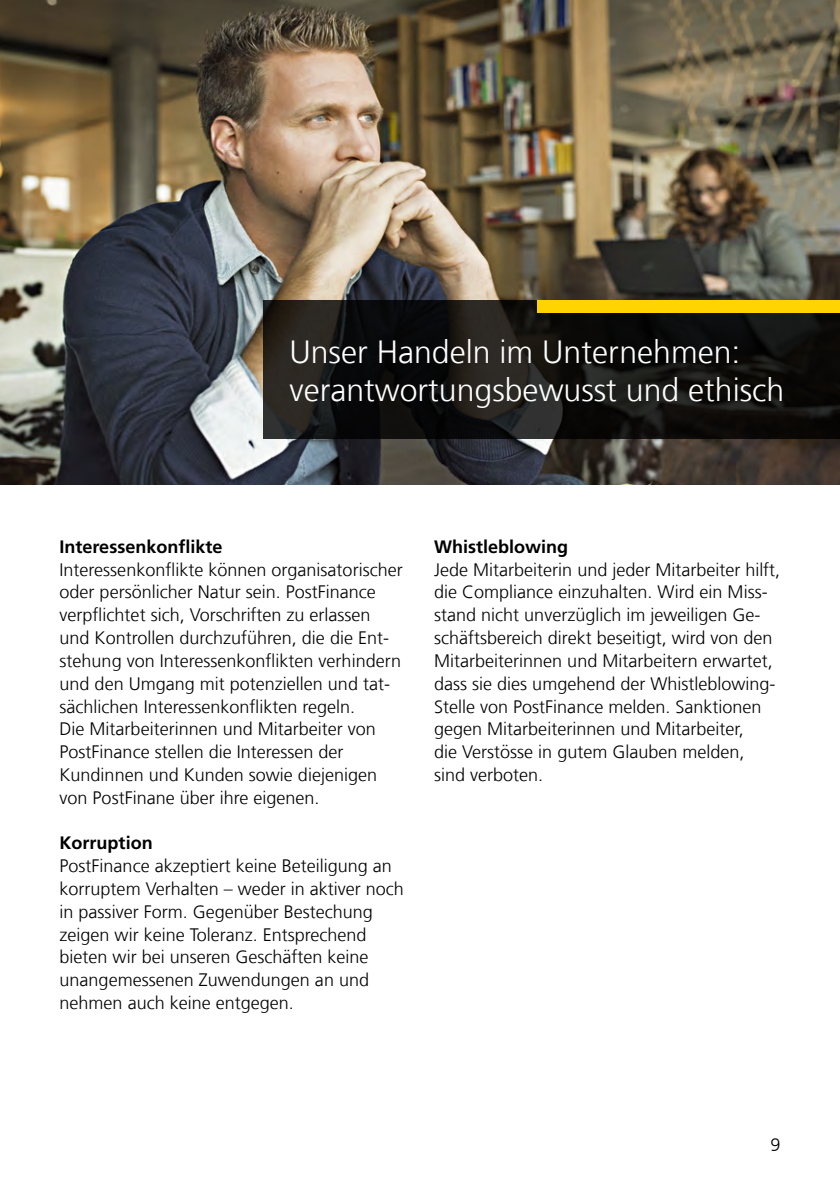
<style>
.page{position:relative;width:840px;height:1191px;background:#fff}
.page>*{position:absolute;margin:0;border:0;box-sizing:border-box;transform-origin:0 0}
.t1{font:300 32px/38px "Frutiger LT Com";color:#fff}
.t2{font:300 18px/22.8px "Frutiger LT Com";color:#000}
.t3{font:700 18px "Frutiger LT Com";color:#000}
</style>
<div class="page">
<img style="left:0;top:0;width:839px;height:484px">
<svg style="left:264px;top:300px;width:575px;height:139px;background:#141311"></svg>
<div style="left:537px;top:300px;width:302px;height:13px;background:#ffd400"></div>
<h2 class="t1" style="left:289px;top:333px;width:496px">Unser Handeln im Unternehmen: verantwortungsbewusst und ethisch</h2>
<h3 class="t3" style="left:60px;top:536px;width:164px">Interessenkonflikte</h3>
<p class="t2" style="left:60px;top:558px;width:344px">Interessenkonflikte können organisatorischer oder persönlicher Natur sein. PostFinance verpflichtet sich, Vorschriften zu erlassen und Kontrollen durchzuführen, die die Ent&shy;stehung von Interessenkonflikten verhindern und den Umgang mit potenziellen und tat&shy;sächlichen Interessenkonflikten regeln.<br>Die Mitarbeiterinnen und Mitarbeiter von PostFinance stellen die Interessen der Kundinnen und Kunden sowie diejenigen von PostFinane über ihre eigenen.</p>
<h3 class="t3" style="left:60px;top:832px;width:95px">Korruption</h3>
<p class="t2" style="left:60px;top:854px;width:346px">PostFinance akzeptiert keine Beteiligung an korruptem Verhalten – weder in aktiver noch in passiver Form. Gegenüber Bestechung zeigen wir keine Toleranz. Entsprechend bieten wir bei unseren Geschäften keine unangemessenen Zuwendungen an und nehmen auch keine entgegen.</p>
<h3 class="t3" style="left:434px;top:536px;width:136px">Whistleblowing</h3>
<p class="t2" style="left:434px;top:558px;width:347px">Jede Mitarbeiterin und jeder Mitarbeiter hilft, die Compliance einzuhalten. Wird ein Miss&shy;stand nicht unverzüglich im jeweiligen Ge&shy;schäftsbereich direkt beseitigt, wird von den Mitarbeiterinnen und Mitarbeitern erwartet, dass sie dies umgehend der Whistleblowing-Stelle von PostFinance melden. Sanktionen gegen Mitarbeiterinnen und Mitarbeiter,<br>die Verstösse in gutem Glauben melden,<br>sind verboten.</p>
<p class="t2" style="left:770px;top:1133px;width:12px">9</p>
</div>
